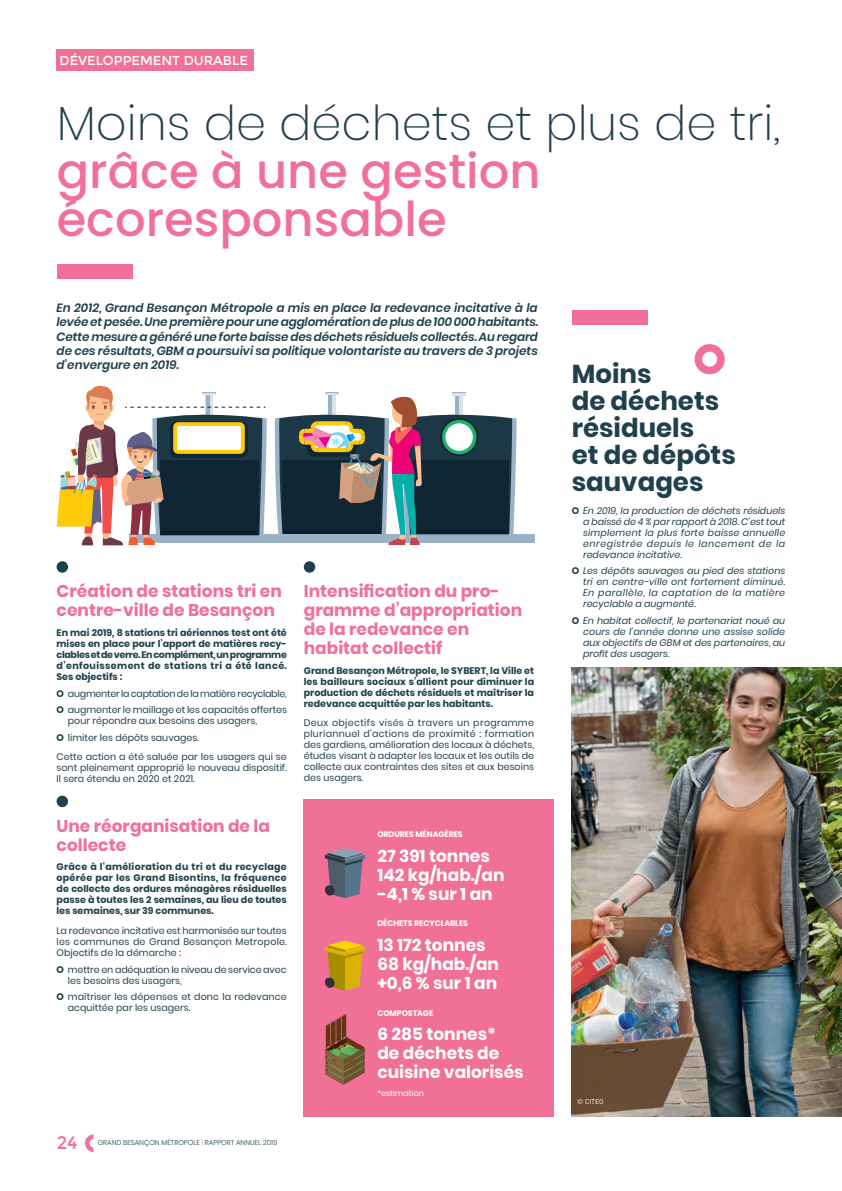
<style>
.page{position:relative;width:842px;height:1191px;background:#fff}
.page>*{position:absolute;margin:0;border:0;box-sizing:border-box;transform-origin:0 0}
.t1{font:500 48px/48px "Poppins";color:#f17097}
.t2{font:200 48px "Poppins";color:#20404d}
.t3{font:700 26px/27px "Poppins";color:#20404d}
.t4{font:18px "Montserrat";color:#f17097}
.t5{font:700 17px/19px "Poppins";color:#f17097}
.t6{font:700 17px/19px "Poppins";color:#fff}
.t7{font:13px "Montserrat";color:#fff}
.t8{font:italic 600 12px/14.4px "Poppins";color:#20404d;text-align:justify}
.t9{font:9.5px/11px "Poppins";color:#20404d}
.t10{font:700 9.5px/11px "Poppins";color:#20404d;text-align:justify}
.t11{font:italic 9.5px/11px "Poppins";color:#20404d;text-align:justify}
.t12{font:700 8px "Poppins";letter-spacing:-.01em;color:#fff}
.t13{font:8px "Poppins";color:#fff}
.t14{font:300 7px "Poppins";color:#20404d}
.t15{font:7px "DINOT";letter-spacing:-.01em;color:#fff}
.s1{font-weight:700}
.s2{color:#f17097}
.s3{font-weight:700;font-style:normal}
</style>
<div class="page">
<div style="left:57px;top:561px;width:11px;height:11px;background:#20404d;border-radius:50%"></div>
<div style="left:57px;top:795px;width:11px;height:12px;background:#20404d;border-radius:50%"></div>
<div style="left:304px;top:561px;width:11px;height:11px;background:#20404d;border-radius:50%"></div>
<div style="left:57px;top:264px;width:76px;height:15px;background:#f17097"></div>
<div style="left:572px;top:310px;width:76px;height:14px;background:#f17097"></div>
<div style="left:694px;top:344px;width:31px;height:30px;background:#f17097;border-radius:50%"></div>
<div style="left:702px;top:352px;width:15px;height:15px;background:#fff;border-radius:50%"></div>
<img style="left:572px;top:668px;width:270px;height:449px">
<div style="left:130px;top:534px;width:405px;height:9px;background:#9bb2c6"></div>
<svg style="left:57px;top:386px;width:210px;height:159px"></svg>
<svg style="left:274px;top:392px;width:243px;height:153px"></svg>
<div style="left:304px;top:800px;width:250px;height:317px;background:#f17097"></div>
<svg style="left:325px;top:848px;width:41px;height:50px"></svg>
<svg style="left:325px;top:940px;width:41px;height:50px"></svg>
<svg style="left:325px;top:1014px;width:40px;height:71px"></svg>
<div style="left:57px;top:49px;width:197px;height:22px;background:#f17097"></div>
<svg style="left:85px;top:1134px;width:8px;height:18px"></svg>
<h3 class="t7" style="left:60px;top:53px;width:190px">DÉVELOPPEMENT DURABLE</h3>
<h1 class="t2" style="left:57px;top:95px;width:725px">Moins de déchets et plus de tri,</h1>
<h1 class="t1" style="left:57px;top:147px;width:485px">grâce à une gestion écoresponsable</h1>
<p class="t8" style="left:57px;top:300px;width:483px">En 2012, Grand Besançon Métropole a mis en place la redevance incitative à la levée et pesée. Une première pour une agglomération de plus de 100 000 habitants.<br>Cette mesure a généré une forte baisse des déchets résiduels collectés. Au regard de ces résultats, GBM a poursuivi sa politique volontariste au travers de 3 projets d’envergure en 2019.</p>
<h3 class="t5" style="left:57px;top:582px;width:227px">Création de stations tri en centre-ville de Besançon</h3>
<p class="t10" style="left:57px;top:627px;width:232px">En mai 2019, 8 stations tri aériennes test ont été mises en place pour l’apport de matières recy&shy;clables et de verre. En complément, un programme d’enfouissement de stations tri a été lancé.<br>Ses objectifs :</p>
<p class="t9" style="left:57px;top:685px;width:232px;line-height:16.7px"><span class="s1">O</span> augmenter la captation de la matière recyclable,<br><span class="s1">O</span> augmenter le maillage et les capacités offertes</p>
<p class="t9" style="left:57px;top:712px;width:202px;line-height:16.7px;text-indent:11px">pour répondre aux besoins des usagers,<br><span class="s1">O</span> limiter les dépôts sauvages.</p>
<p class="t9" style="left:57px;top:751px;width:232px;text-align:justify">Cette action a été saluée par les usagers qui se sont pleinement approprié le nouveau dispositif.<br>Il sera étendu en 2020 et 2021.</p>
<h3 class="t5" style="left:57px;top:816px;width:215px">Une réorganisation de la collecte</h3>
<p class="t10" style="left:57px;top:861px;width:232px">Grâce à l'amélioration du tri et du recyclage opérée par les Grand Bisontins, la fréquence de collecte des ordures ménagères résiduelles passe à toutes les 2 semaines, au lieu de toutes les semaines, sur 39 communes.</p>
<p class="t9" style="left:57px;top:925px;width:232px;text-align:justify">La redevance incitative est harmonisée sur toutes les communes de Grand Besançon Metropole.<br>Objectifs de la démarche :</p>
<p class="t9" style="left:68px;top:963px;width:220px;text-indent:-11px"><span class="s1">O</span> mettre en adéquation le niveau de service avec les besoins des usagers,</p>
<p class="t9" style="left:68px;top:991px;width:220px;text-indent:-11px"><span class="s1">O</span> maîtriser les dépenses et donc la redevance acquittée par les usagers.</p>
<h3 class="t4" style="left:57px;top:1132px;width:22px">24</h3>
<p class="t14" style="left:98px;top:1138px;width:181px">GRAND BESANÇON MÉTROPOLE <span class="s2">|</span> RAPPORT ANNUEL 2019</p>
<h3 class="t5" style="left:304px;top:582px;width:220px">Intensification du pro&shy;gramme d’appropriation de la redevance en habitat collectif</h3>
<p class="t10" style="left:304px;top:665px;width:232px">Grand Besançon Métropole, le SYBERT, la Ville et les bailleurs sociaux s’allient pour diminuer la production de déchets résiduels et maîtriser la redevance acquittée par les habitants.</p>
<p class="t9" style="left:304px;top:717px;width:232px;text-align:justify">Deux objectifs visés à travers un programme pluriannuel d’actions de proximité : formation des gardiens, amélioration des locaux à déchets, études visant à adapter les locaux et les outils de collecte aux contraintes des sites et aux besoins des usagers.</p>
<p class="t12" style="left:377px;top:829px;width:87px">ORDURES MÉNAGÈRES</p>
<h3 class="t6" style="left:377px;top:846px;width:129px">27 391 tonnes<br>142 kg/hab./an -4,1 % sur 1 an</h3>
<p class="t12" style="left:377px;top:919px;width:92px">DÉCHETS RECYCLABLES</p>
<h3 class="t6" style="left:377px;top:935px;width:123px">13 172 tonnes<br>68 kg/hab./an +0,6 % sur 1 an</h3>
<p class="t12" style="left:377px;top:1008px;width:57px">COMPOSTAGE</p>
<h3 class="t6" style="left:377px;top:1025px;width:148px">6 285 tonnes*<br>de déchets de cuisine valorisés</h3>
<p class="t13" style="left:377px;top:1089px;width:48px">*estimation</p>
<h2 class="t3" style="left:572px;top:361px;width:166px">Moins<br>de déchets résiduels<br>et de dépôts sauvages</h2>
<p class="t11" style="left:583px;top:505px;width:204px;text-indent:-11px"><span class="s3">O</span> En 2019, la production de déchets résiduels a baissé de 4 % par rapport à 2018. C’est tout simplement la plus forte baisse annuelle enregistrée depuis le lancement de la redevance incitative.</p>
<p class="t11" style="left:583px;top:565px;width:204px;text-indent:-11px"><span class="s3">O</span> Les dépôts sauvages au pied des stations tri en centre-ville ont fortement diminué.<br>En parallèle, la captation de la matière recyclable a augmenté.</p>
<p class="t11" style="left:583px;top:615px;width:204px;text-indent:-11px"><span class="s3">O</span> En habitat collectif, le partenariat noué au cours de l’année donne une assise solide aux objectifs de GBM et des partenaires, au profit des usagers.</p>
<p class="t15" style="left:577px;top:1096px;width:28px">© CITEO</p>
</div>
